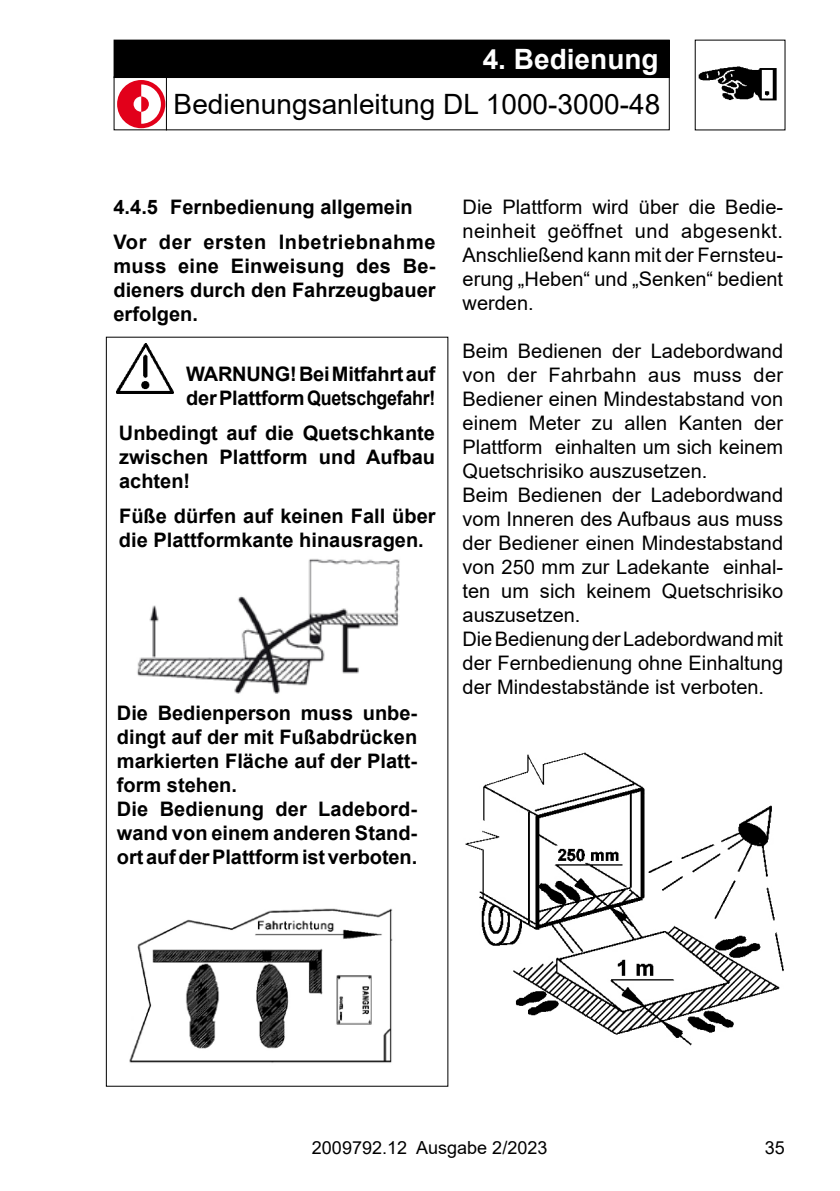
<style>
.page{position:relative;width:840px;height:1191px;background:#fff}
.page>*{position:absolute;margin:0;border:0;box-sizing:border-box;transform-origin:0 0}
.t1{font:28px "Arial";color:#000}
.t2{font:700 28px "Arial";color:#fff}
.t3{font:20px/24px "Arial";color:#000;text-align:justify}
.t4{font:700 20px/24px "Arial";color:#000}
.t5{font:18px "Arial";color:#000}
</style>
<div class="page">
<div style="left:117px;top:80px;width:48px;height:48px;background:#e2001a;border-radius:50%"></div>
<svg style="left:133px;top:84px;width:28px;height:40px"></svg>
<img style="left:698px;top:66px;width:79px;height:35px">
<img style="left:465px;top:752px;width:319px;height:294px">
<div style="left:114px;top:40px;width:555px;height:38px;background:#000"></div>
<div style="left:113px;top:76px;width:556px;height:54px;border:1px solid #000"></div>
<hr style="left:166px;top:77px;width:1px;height:53px;background:#000">
<img style="left:137px;top:559px;width:263px;height:135px">
<img style="left:129px;top:908px;width:264px;height:155px">
<img style="left:117px;top:343px;width:56px;height:50px">
<h1 class="t2" style="left:482px;top:39px;width:177px">4. Bedienung</h1>
<h1 class="t1" style="left:173px;top:85px;width:488px">Bedienungsanleitung DL 1000-3000-48</h1>
<p class="t4" style="left:113px;top:189px;width:323px;line-height:35.4px">4.4.5 Fernbedienung allgemein<br>Vor der ersten Inbetriebnahme</p>
<p class="t4" style="left:113px;top:254px;width:323px;text-align:justify">muss eine Einweisung des Be&shy;dieners durch den Fahrzeugbauer erfolgen.</p>
<p class="t4" style="left:186px;top:362px;width:250px">WARNUNG! Bei Mitfahrt auf der Plattform Quetschgefahr!</p>
<p class="t4" style="left:119px;top:421px;width:317px;text-align:justify">Unbedingt auf die Quetschkante zwischen Plattform und Aufbau achten!</p>
<p class="t4" style="left:119px;top:504px;width:318px">Füße dürfen auf keinen Fall über die Plattformkante hinausragen.</p>
<p class="t4" style="left:117px;top:701px;width:302px">Die Bedienperson muss unbe&shy;dingt auf der mit Fußabdrücken markierten Fläche auf der Platt&shy;form stehen.<br>Die Bedienung der Ladebord&shy;wand von einem anderen Stand&shy;ort auf der Plattform ist verboten.</p>
<p class="t3" style="left:462px;top:194px;width:322px">Die Plattform wird über die Bedie&shy;neinheit geöffnet und abgesenkt.<br>Anschließend kann mit der Fernsteu&shy;erung „Heben“ und „Senken“ bedient werden.</p>
<p class="t3" style="left:462px;top:338px;width:322px;text-align:left">Beim Bedienen der Ladebordwand von der Fahrbahn aus muss der<br>Bediener einen Mindestabstand von einem Meter zu allen Kanten der<br>Plattform einhalten um sich keinem<br>Quetschrisiko auszusetzen.<br>Beim Bedienen der Ladebordwand vom Inneren des Aufbaus aus muss der Bediener einen Mindestabstand von 250 mm zur Ladekante einhal&shy;ten um sich keinem Quetschrisiko auszusetzen.<br>Die Bedienung der Ladebordwand mit der Fernbedienung ohne Einhaltung der Mindestabstände ist verboten.</p>
<p class="t5" style="left:312px;top:1135px;width:237px">2009792.12 Ausgabe 2/2023</p>
<p class="t5" style="left:764px;top:1135px;width:22px">35</p>
</div>
